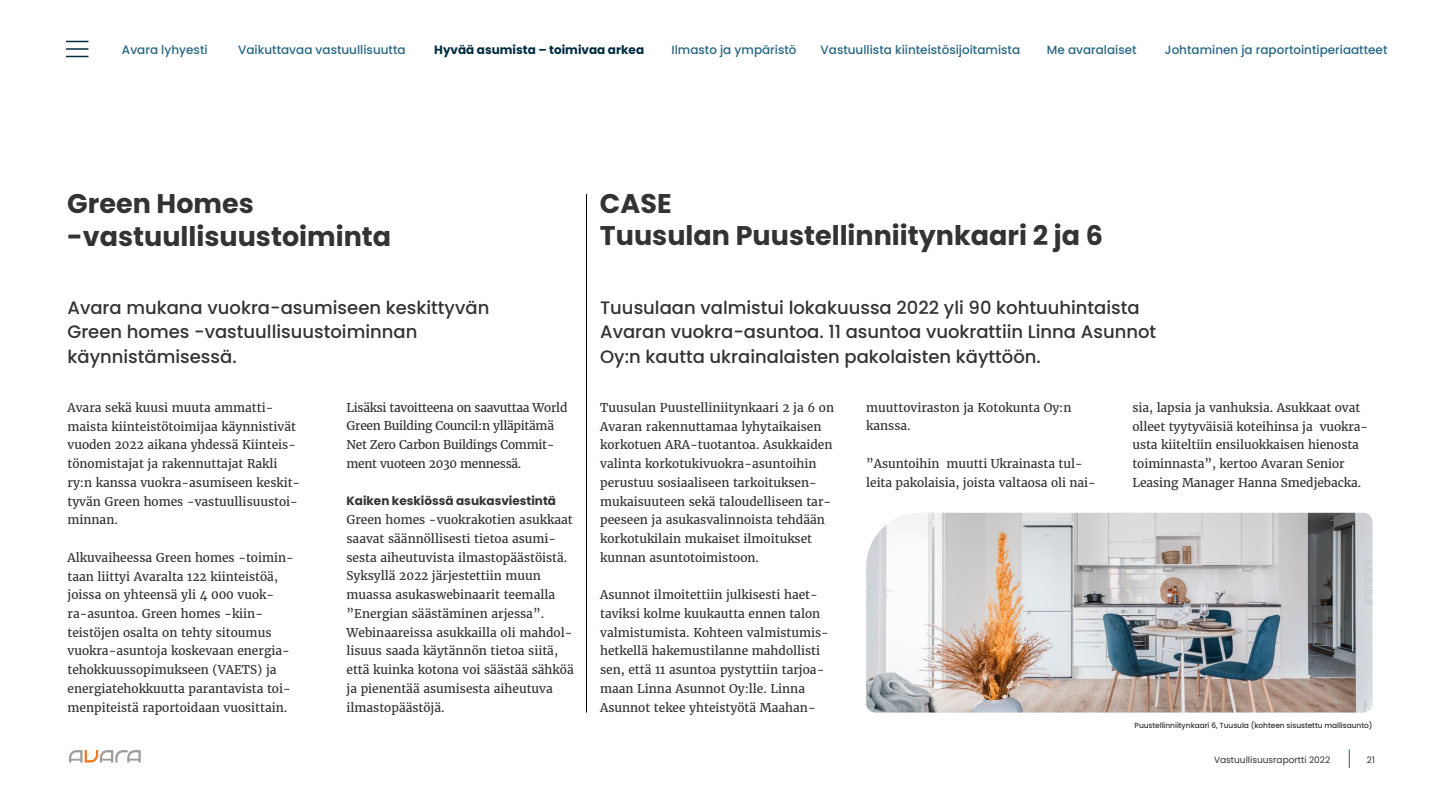
<style>
.page{position:relative;width:1440px;height:810px;background:#fff}
.page>*{position:absolute;margin:0;border:0;box-sizing:border-box;transform-origin:0 0}
.t1{font:700 27px/32.4px "Poppins";color:#333}
.t2{font:500 18px/24.6px "Poppins";color:#333}
.t3{font:12px/18.8px "Merriweather";color:#333}
.t4{font:500 12px "Poppins";color:#286683}
.t5{font:12px/18.8px "Merriweather";letter-spacing:-.025em;color:#333}
.t6{font:700 12px "Poppins";color:#333}
.t7{font:700 12px "Poppins";color:#002c40}
.t8{font:9px "Poppins";color:#333}
.t9{font:500 7.5px "Poppins";letter-spacing:-.01em;color:#333}
</style>
<div class="page">
<svg style="left:66px;top:56px;width:22px;height:1px"></svg>
<hr style="left:66px;top:48px;width:22px;height:2px;background:#002c40">
<svg style="left:66px;top:41px;width:22px;height:1px"></svg>
<svg style="left:69px;top:750px;width:72px;height:13px"></svg>
<svg style="left:1349px;top:749px;width:1px;height:19px"></svg>
<hr style="left:586px;top:194px;width:1px;height:519px;background:#000">
<img style="left:866px;top:513px;width:506px;height:199px">
<p class="t4" style="left:122px;top:43px;width:87px">Avara lyhyesti</p>
<p class="t4" style="left:238px;top:43px;width:169px">Vaikuttavaa vastuullisuutta</p>
<p class="t7" style="left:434px;top:43px;width:211px">Hyvää asumista – toimivaa arkea</p>
<p class="t4" style="left:672px;top:43px;width:127px">Ilmasto ja ympäristö</p>
<p class="t4" style="left:821px;top:43px;width:201px">Vastuullista kiinteistösijoitamista</p>
<p class="t4" style="left:1047px;top:43px;width:91px">Me avaralaiset</p>
<p class="t4" style="left:1165px;top:43px;width:224px">Johtaminen ja raportointiperiaatteet</p>
<h1 class="t1" style="left:67px;top:188px;width:325px">Green Homes -vastuullisuustoiminta</h1>
<h2 class="t2" style="left:68px;top:295px;width:423px">Avara mukana vuokra-asumiseen keskittyvän<br>Green homes -vastuullisuustoiminnan käynnistämisessä.</h2>
<p class="t3" style="left:68px;top:398px;width:234px">Avara sekä kuusi muuta ammatti&shy;maista kiinteistötoimijaa käynnistivät vuoden 2022 aikana yhdessä Kiinteis&shy;tönomistajat ja rakennuttajat Rakli ry:n kanssa vuokra-asumiseen keskit&shy;tyvän Green homes -vastuullisuustoi&shy;minnan.</p>
<p class="t3" style="left:68px;top:548px;width:228px">Alkuvaiheessa Green homes -toimin&shy;taan liittyi Avaralta 122 kiinteistöä, joissa on yhteensä yli 4 000 vuok&shy;ra-asuntoa. Green homes -kiin&shy;teistöjen osalta on tehty sitoumus vuokra-asuntoja koskevaan energia&shy;tehokkuussopimukseen (VAETS) ja energiatehokkuutta parantavista toi&shy;menpiteistä raportoidaan vuosittain.</p>
<p class="t5" style="left:346px;top:398px;width:223px">Lisäksi tavoitteena on saavuttaa World Green Building Council:n ylläpitämä Net Zero Carbon Buildings Commit&shy;ment vuoteen 2030 mennessä.</p>
<p class="t6" style="left:346px;top:494px;width:211px">Kaiken keskiössä asukasviestintä</p>
<p class="t3" style="left:346px;top:510px;width:229px">Green homes -vuokrakotien asukkaat saavat säännöllisesti tietoa asumi&shy;sesta aiheutuvista ilmastopäästöistä.<br>Syksyllä 2022 järjestettiin muun muassa asukaswebinaarit teemalla ”Energian säästäminen arjessa”.<br>Webinaareissa asukkailla oli mahdol&shy;lisuus saada käytännön tietoa siitä, että kuinka kotona voi säästää sähköä ja pienentää asumisesta aiheutuva ilmastopäästöjä.</p>
<h1 class="t1" style="left:600px;top:188px;width:505px">CASE<br>Tuusulan Puustellinniitynkaari 2 ja 6</h1>
<h2 class="t2" style="left:600px;top:295px;width:558px">Tuusulaan valmistui lokakuussa 2022 yli 90 kohtuuhintaista<br>Avaran vuokra-asuntoa. 11 asuntoa vuokrattiin Linna Asunnot<br>Oy:n kautta ukrainalaisten pakolaisten käyttöön.</h2>
<p class="t3" style="left:600px;top:398px;width:235px">Tuusulan Puustelliniitynkaari 2 ja 6 on Avaran rakennuttamaa lyhytaikaisen korkotuen ARA-tuotantoa. Asukkaiden valinta korkotukivuokra-asuntoihin perustuu sosiaaliseen tarkoituksen&shy;mukaisuuteen sekä taloudelliseen tar&shy;peeseen ja asukasvalinnoista tehdään korkotukilain mukaiset ilmoitukset kunnan asuntotoimistoon.</p>
<p class="t3" style="left:600px;top:585px;width:230px">Asunnot ilmoitettiin julkisesti haet&shy;taviksi kolme kuukautta ennen talon valmistumista. Kohteen valmistumis&shy;hetkellä hakemustilanne mahdollisti sen, että 11 asuntoa pystyttiin tarjoa&shy;maan Linna Asunnot Oy:lle. Linna Asunnot tekee yhteistyötä Maahan-</p>
<p class="t3" style="left:866px;top:398px;width:207px">muuttoviraston ja Kotokunta Oy:n kanssa.</p>
<p class="t3" style="left:866px;top:454px;width:231px">”Asuntoihin muutti Ukrainasta tul&shy;leita pakolaisia, joista valtaosa oli nai-</p>
<p class="t3" style="left:1132px;top:398px;width:237px">sia, lapsia ja vanhuksia. Asukkaat ovat olleet tyytyväisiä koteihinsa ja vuokra&shy;usta kiiteltiin ensiluokkaisen hienosta toiminnasta”, kertoo Avaran Senior Leasing Manager Hanna Smedjebacka.</p>
<p class="t9" style="left:1135px;top:721px;width:239px">Puustellinniitynkaari 6, Tuusula (kohteen sisustettu mallisaunto)</p>
<p class="t8" style="left:1214px;top:754px;width:118px">Vastuullisuusraportti 2022</p>
<p class="t8" style="left:1367px;top:754px;width:10px">21</p>
</div>
